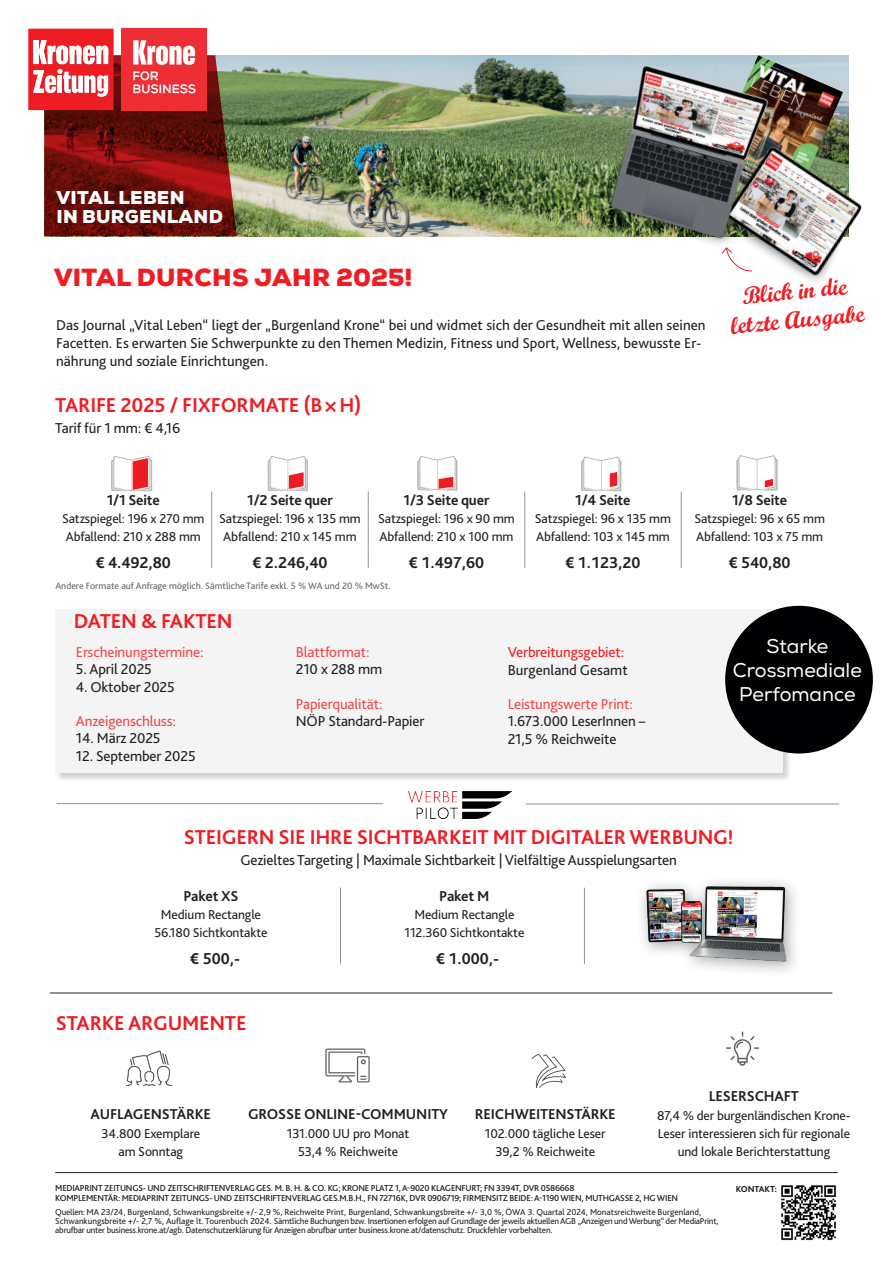
<style>
.page{position:relative;width:893px;height:1263px;background:#fff}
.page>*{position:absolute;margin:0;border:0;box-sizing:border-box;transform-origin:0 0}
.t1{font:900 24px "Nexa";letter-spacing:.015em;color:#ee1d23}
.t2{font:23.85px/28.7px "Script MT Bold";color:#ee1d23;text-align:center}
.t3{font:700 21px "Bliss Pro";letter-spacing:-.01em;color:#ee1d23}
.t4{font:19.8px/24.3px "Nexa";color:#fff;text-align:center}
.t5{font:900 18px/19.5px "Nexa";letter-spacing:.015em;color:#fff}
.t6{font:700 16.5px "Bliss Pro";color:#231f20}
.t7{font:15px/18px "Bliss Pro";color:#231f20}
.t8{font:700 15px "Bliss Pro";letter-spacing:-.01em;color:#231f20}
.t9{font:15px "Bliss Pro";letter-spacing:-.01em;color:#ee4949}
.t10{font:15px "Bliss Pro";letter-spacing:-.01em;color:#ee1d23}
.t11{font:13.5px/18px "Bliss Pro";letter-spacing:-.01em;color:#231f20;text-align:center}
.t12{font:9.75px "Bliss Pro";color:#231f20}
.t13{font:9px/9px "Bliss Pro";letter-spacing:-.025em;color:#231f20}
.t14{font:500 9px/10.5px "Bliss Pro";letter-spacing:-.025em;color:#231f20}
.t15{font:800 9px "Bliss Pro";letter-spacing:-.01em;color:#231f20}
.s1{font-size:9.75px}
</style>
<div class="page">
<div style="left:55px;top:609px;width:737px;height:173px;background:#231f20;opacity:.2"></div>
<div style="left:55px;top:610px;width:728px;height:163px;background:#f4f4f4"></div>
<img style="left:237px;top:55px;width:345px;height:181px">
<svg style="left:28px;top:29px;width:209px;height:207px;background:#943936"></svg>
<hr style="left:58px;top:76px;width:4px;height:17px;background:#fff">
<img style="left:122px;top:29px;width:85px;height:81px">
<hr style="left:55px;top:1172px;width:783px;height:1px;background:#231f20">
<hr style="left:50px;top:993px;width:782px;height:1px;background:#231f20">
<div style="left:725px;top:606px;width:148px;height:147px;background:#000002;border-radius:50%"></div>
<img style="left:126px;top:1050px;width:47px;height:36px">
<img style="left:325px;top:1048px;width:45px;height:35px">
<img style="left:531px;top:1053px;width:35px;height:34px">
<img style="left:726px;top:1031px;width:33px;height:35px">
<svg style="left:111px;top:456px;width:41px;height:35px"></svg>
<svg style="left:417px;top:456px;width:40px;height:34px"></svg>
<svg style="left:581px;top:457px;width:40px;height:34px"></svg>
<svg style="left:736px;top:455px;width:41px;height:35px"></svg>
<svg style="left:211px;top:491px;width:1px;height:77px"></svg>
<svg style="left:368px;top:491px;width:1px;height:77px"></svg>
<svg style="left:524px;top:491px;width:1px;height:77px"></svg>
<svg style="left:681px;top:491px;width:1px;height:77px"></svg>
<img style="left:781px;top:1185px;width:55px;height:56px">
<svg style="left:268px;top:456px;width:40px;height:35px"></svg>
<img style="left:409px;top:791px;width:103px;height:27px">
<hr style="left:57px;top:803px;width:326px;height:1px;background:#231f20">
<hr style="left:526px;top:804px;width:313px;height:1px;background:#231f20">
<img style="left:582px;top:55px;width:280px;height:226px">
<hr style="left:340px;top:887px;width:1px;height:77px;background:#231f20">
<hr style="left:584px;top:888px;width:1px;height:76px;background:#231f20">
<img style="left:641px;top:881px;width:154px;height:91px">
<h3 class="t5" style="left:56px;top:188px;width:168px">VITAL LEBEN<br>IN BURGENLAND</h3>
<h1 class="t1" style="left:54px;top:262px;width:360px">VITAL DURCHS JAHR 2025!</h1>
<p class="t7" style="left:56px;top:316px;width:651px">Das Journal „Vital Leben“ liegt der „Burgenland Krone“ bei und widmet sich der Gesundheit mit allen seinen<br>Facetten. Es erwarten Sie Schwerpunkte zu den Themen Medizin, Fitness und Sport, Wellness, bewusste Er&shy;nährung und soziale Einrichtungen.</p>
<h3 class="t3" style="left:55px;top:392px;width:308px">TARIFE 2025 / FIXFORMATE (B×H)</h3>
<p class="t7" style="left:55px;top:419px;width:127px">Tarif für 1 mm: € 4,16</p>
<h2 class="t2" style="left:726px;top:283px;width:136px;rotate:-6deg">Blick in die letzte Ausgabe</h2>
<p class="t8" style="left:107px;top:491px;width:55px">1/1 Seite</p>
<p class="t8" style="left:247px;top:491px;width:87px">1/2 Seite quer</p>
<p class="t8" style="left:403px;top:491px;width:87px">1/3 Seite quer</p>
<p class="t8" style="left:575px;top:491px;width:57px">1/4 Seite</p>
<p class="t8" style="left:732px;top:491px;width:57px">1/8 Seite</p>
<p class="t11" style="left:62px;top:510px;width:300px">Satzspiegel: 196 x 270 mm Satzspiegel: 196 x 135 mm</p>
<p class="t11" style="left:378px;top:510px;width:138px">Satzspiegel: 196 x 90 mm</p>
<p class="t11" style="left:535px;top:510px;width:138px">Satzspiegel: 96 x 135 mm</p>
<p class="t11" style="left:694px;top:510px;width:132px">Satzspiegel: 96 x 65 mm</p>
<p class="t11" style="left:66px;top:528px;width:137px">Abfallend: 210 x 288 mm</p>
<p class="t11" style="left:223px;top:528px;width:135px">Abfallend: 210 x 145 mm</p>
<p class="t11" style="left:379px;top:528px;width:135px">Abfallend: 210 x 100 mm</p>
<p class="t11" style="left:536px;top:528px;width:135px">Abfallend: 103 x 145 mm</p>
<p class="t11" style="left:696px;top:528px;width:128px">Abfallend: 103 x 75 mm</p>
<p class="t6" style="left:96px;top:552px;width:77px">€ 4.492,80</p>
<p class="t6" style="left:252px;top:552px;width:77px">€ 2.246,40</p>
<p class="t6" style="left:409px;top:552px;width:77px">€ 1.497,60</p>
<p class="t6" style="left:565px;top:552px;width:77px">€ 1.123,20</p>
<p class="t6" style="left:729px;top:552px;width:63px">€ 540,80</p>
<p class="t12" style="left:55px;top:579px;width:337px">Andere Formate auf Anfrage möglich. Sämtliche Tarife exkl. 5 % WA und 20 % MwSt.</p>
<h3 class="t3" style="left:74px;top:608px;width:160px">DATEN &amp; FAKTEN</h3>
<p class="t9" style="left:76px;top:643px;width:129px">Erscheinungstermine:</p>
<p class="t7" style="left:76px;top:660px;width:78px">5. April 2025</p>
<p class="t7" style="left:76px;top:678px;width:100px">4. Oktober 2025</p>
<p class="t9" style="left:76px;top:712px;width:101px">Anzeigenschluss:</p>
<p class="t7" style="left:76px;top:729px;width:86px">14. März 2025</p>
<p class="t7" style="left:76px;top:747px;width:121px">12. September 2025</p>
<h3 class="t4" style="left:733px;top:634px;width:130px">Starke<br>Crossmediale<br>Perfomance</h3>
<p class="t9" style="left:296px;top:643px;width:75px">Blattformat:</p>
<p class="t7" style="left:296px;top:660px;width:88px">210 x 288 mm</p>
<p class="t9" style="left:296px;top:695px;width:88px">Papierqualität:</p>
<p class="t7" style="left:296px;top:712px;width:130px">NÖP Standard-Papier</p>
<p class="t10" style="left:508px;top:643px;width:118px">Verbreitungsgebiet:</p>
<p class="t7" style="left:508px;top:661px;width:122px">Burgenland Gesamt</p>
<p class="t9" style="left:508px;top:695px;width:127px">Leistungswerte Print:</p>
<p class="t7" style="left:508px;top:713px;width:139px;line-height:17.2px">1.673.000 LeserInnen –<br>21,5 % Reichweite</p>
<h3 class="t3" style="left:184px;top:824px;width:551px">STEIGERN SIE IHRE SICHTBARKEIT MIT DIGITALER WERBUNG!</h3>
<p class="t7" style="left:240px;top:851px;width:438px">Gezieltes Targeting | Maximale Sichtbarkeit | Vielfältige Ausspielungsarten</p>
<p class="t8" style="left:184px;top:887px;width:56px">Paket XS</p>
<p class="t11" style="left:154px;top:906px;width:115px">Medium Rectangle<br>56.180 Sichtkontakte</p>
<p class="t6" style="left:190px;top:949px;width:51px">€ 500,-</p>
<h3 class="t3" style="left:56px;top:1010px;width:192px">STARKE ARGUMENTE</h3>
<p class="t8" style="left:439px;top:887px;width:52px">Paket M</p>
<p class="t11" style="left:404px;top:906px;width:121px">Medium Rectangle<br>112.360 Sichtkontakte</p>
<p class="t6" style="left:436px;top:949px;width:65px">€ 1.000,-</p>
<p class="t8" style="left:91px;top:1104px;width:122px">AUFLAGENSTÄRKE</p>
<p class="t11" style="left:101px;top:1125px;width:100px">34.800 Exemplare am Sonntag</p>
<p class="t8" style="left:248px;top:1104px;width:202px">GROSSE ONLINE-COMMUNITY</p>
<p class="t11" style="left:287px;top:1125px;width:124px">131.000 UU pro Monat<br>53,4 % Reichweite</p>
<p class="t8" style="left:475px;top:1104px;width:143px">REICHWEITENSTÄRKE</p>
<p class="t11" style="left:485px;top:1125px;width:122px">102.000 tägliche Leser<br>39,2 % Reichweite</p>
<p class="t8" style="left:709px;top:1086px;width:92px">LESERSCHAFT</p>
<p class="t11" style="left:657px;top:1107px;width:195px">87,4 % der burgenländischen Krone-<br>Leser interessieren sich für regionale und lokale Berichterstattung</p>
<p class="t14" style="left:55px;top:1182px;width:624px">MEDIAPRINT ZEITUNGS- UND ZEITSCHRIFTENVERLAG GES. M. B. H. &amp; CO. KG; KRONE PLATZ 1, A-9020 KLAGENFURT; FN 3394T, DVR 0586668<br>KOMPLEMENTÄR: MEDIAPRINT ZEITUNGS- UND ZEITSCHRIFTENVERLAG GES.M.B.H., FN 72716K, DVR 0906719; FIRMENSITZ BEIDE: A-1190 WIEN, MUTHGASSE 2, HG WIEN</p>
<p class="t13" style="left:55px;top:1207px;width:665px">Quellen: MA 23/24, Burgenland, Schwankungsbreite +/- 2,9 %, Reichweite Print, Burgenland, Schwankungsbreite +/- 3,0 %, ÖWA 3. Quartal 2024, Monatsreichweite Burgenland,<br>Schwankungsbreite +/- 2,7 %, Auflage lt. Tourenbuch 2024<span class="s1">.</span> Sämtliche Buchungen bzw. Insertionen erfolgen auf Grundlage der jeweils aktuellen AGB „Anzeigen und Werbung“ der MediaPrint, abrufbar unter business.krone.at/agb. Datenschutzerklärung für Anzeigen abrufbar unter business.krone.at/datenschutz. Druckfehler vorbehalten.</p>
<p class="t15" style="left:736px;top:1184px;width:43px">KONTAKT:</p>
</div>
